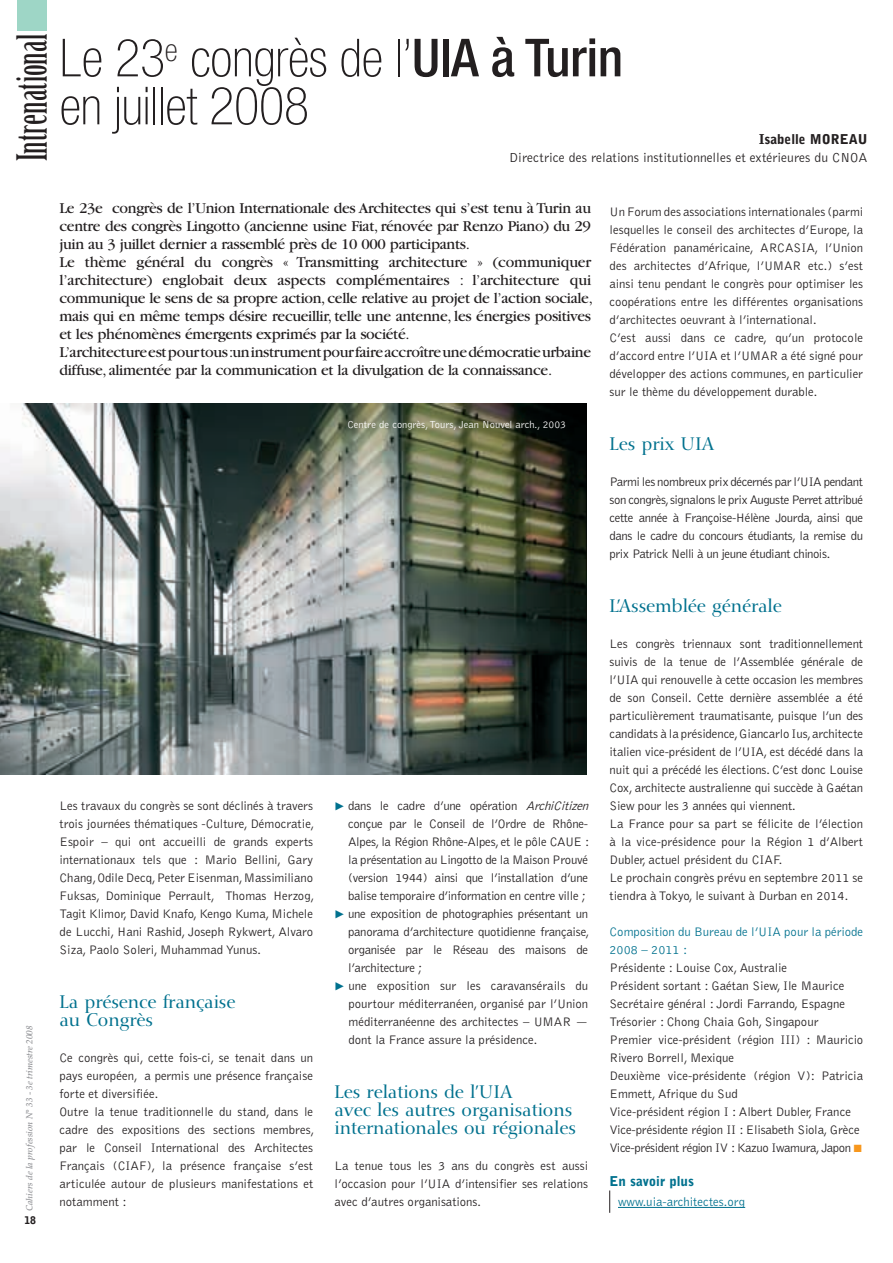
<style>
.page{position:relative;width:893px;height:1263px;background:#fff}
.page>*{position:absolute;margin:0;border:0;box-sizing:border-box;transform-origin:0 0}
.t1{font:100 condensed 52.5px/48px "Helvetica Neue";letter-spacing:-.005em;color:#231f20}
.t2{font:40.5px "Birch";color:#231f20}
.t3{font:18px/18px "Nofret";color:#00718e}
.t4{font:15.75px/18px "Garamond";letter-spacing:-.02em;color:#231f20}
.t5{font:300 13.5px "Bell Gothic";color:#231f20}
.t6{font:900 13.5px "Bell Gothic";color:#231f20}
.t7{font:900 13.5px "Bell Gothic";color:#00718e}
.t8{font:300 12.75px/18px "Bell Gothic";color:#231f20}
.t9{font:300 12.75px "Bell Gothic";letter-spacing:-.02em;color:#231f20}
.t10{font:300 12.75px/18px "Bell Gothic";color:#00718e}
.t11{font:300 10.5px "Bell Gothic";color:#fff}
.t12{font:900 10.5px "Bell Gothic";color:#231f20}
.t13{font:italic 500 9px "Palatino";color:#8e8f93}
.s1{font-weight:500}
.s2{color:#f7971d}
.s3{font-family:"European Pi Four";font-weight:400;font-size:10.5px;color:#00718e}
.s4{font-style:italic}
</style>
<div class="page">
<div style="left:17px;top:0;width:30px;height:30px;background:#9ed6c6"></div>
<hr style="left:618px;top:1207px;width:127px;height:1px;background:#00718e">
<svg style="left:609px;top:1190px;width:1px;height:23px"></svg>
<img style="left:0;top:404px;width:587px;height:371px">
<h2 class="t2" style="left:11px;top:161px;width:129px;rotate:-90deg">Intrenational</h2>
<p class="t13" style="left:24px;top:1211px;width:187px;rotate:-90deg">Cahiers de la profession N° 33 - 3e trimestre 2008</p>
<p class="t12" style="left:24px;top:1214px;width:13px">18</p>
<h1 class="t1" style="left:60px;top:33px;width:565px">Le 23<sup>e</sup> congrès de l’<span class="s1">UIA à Turin </span>en juillet 2008</h1>
<p class="t6" style="left:759px;top:131px;width:110px">Isabelle MOREAU</p>
<p class="t5" style="left:509px;top:150px;width:360px">Directrice des relations institutionnelles et extérieures du CNOA</p>
<p class="t4" style="left:60px;top:199px;width:535px">Le 23e congrès de l’Union Internationale des Architectes qui s’est tenu à Turin au centre des congrès Lingotto (ancienne usine Fiat, rénovée par Renzo Piano) du 29 juin au 3 juillet dernier a rassemblé près de 10 000 participants.<br>Le thème général du congrès « Transmitting architecture » (communiquer l’architecture) englobait deux aspects complémentaires : l’architecture qui communique le sens de sa propre action, celle relative au projet de l’action sociale, mais qui en même temps désire recueillir, telle une antenne, les énergies positives et les phénomènes émergents exprimés par la société.<br>L’architecture est pour tous:un instrument pour faire accroître une démocratie urbaine diffuse, alimentée par la communication et la divulgation de la connaissance.</p>
<p class="t8" style="left:609px;top:203px;width:255px">Un Forum des associations internationales (parmi lesquelles le conseil des architectes d’Europe, la Fédération panaméricaine, ARCASIA, l’Union des architectes d’Afrique, l’UMAR etc.) s’est ainsi tenu pendant le congrès pour optimiser les coopérations entre les différentes organisations d’architectes oeuvrant à l’international.<br>C’est aussi dans ce cadre, qu’un protocole d’accord entre l’UIA et l’UMAR a été signé pour développer des actions communes, en particulier sur le thème du développement durable.</p>
<h3 class="t3" style="left:609px;top:435px;width:106px">Les prix UIA</h3>
<p class="t8" style="left:609px;top:473px;width:255px;text-align:justify">Parmi les nombreux prix décernés par l’UIA pendant son congrès, signalons le prix Auguste Perret attribué cette année à Françoise-Hélène Jourda, ainsi que dans le cadre du concours étudiants, la remise du prix Patrick Nelli à un jeune étudiant chinois.</p>
<h3 class="t3" style="left:609px;top:597px;width:174px">L’Assemblée générale</h3>
<p class="t8" style="left:609px;top:635px;width:255px">Les congrès triennaux sont traditionnellement suivis de la tenue de l’Assemblée générale de l’UIA qui renouvelle à cette occasion les membres de son Conseil. Cette dernière assemblée a été particulièrement traumatisante, puisque l’un des candidats à la présidence, Giancarlo Ius, architecte italien vice-président de l’UIA, est décédé dans la nuit qui a précédé les élections. C’est donc Louise Cox, architecte australienne qui succède à Gaétan Siew pour les 3 années qui viennent.<br>La France pour sa part se félicite de l’élection à la vice-présidence pour la Région 1 d’Albert Dubler, actuel président du CIAF.<br>Le prochain congrès prévu en septembre 2011 se tiendra à Tokyo, le suivant à Durban en 2014.</p>
<p class="t10" style="left:609px;top:923px;width:255px">Composition du Bureau de l’UIA pour la période<br>2008 – 2011 :</p>
<p class="t8" style="left:609px;top:959px;width:255px">Présidente : Louise Cox, Australie<br>Président sortant : Gaétan Siew, Ile Maurice Secrétaire général : Jordi Farrando, Espagne Trésorier : Chong Chaia Goh, Singapour Premier vice-président (région III) : Mauricio Rivero Borrell, Mexique<br>Deuxième vice-présidente (région V): Patricia Emmett, Afrique du Sud<br>Vice-président région I : Albert Dubler, France Vice-présidente région II : Elisabeth Siola, Grèce Vice-président région IV : Kazuo Iwamura, Japon <span class="s2">■</span></p>
<p class="t7" style="left:609px;top:1173px;width:86px">En savoir plus</p>
<p class="t10" style="left:618px;top:1193px;width:129px">www.uia-architectes.org</p>
<p class="t11" style="left:347px;top:419px;width:220px">Centre de congrès, Tours, Jean Nouvel arch., 2003</p>
<p class="t8" style="left:60px;top:797px;width:256px;text-align:justify">Les travaux du congrès se sont déclinés à travers trois journées thématiques -Culture, Démocratie, Espoir – qui ont accueilli de grands experts internationaux tels que : Mario Bellini, Gary Chang, Odile Decq, Peter Eisenman, Massimiliano Fuksas, Dominique Perrault, Thomas Herzog, Tagit Klimor, David Knafo, Kengo Kuma, Michele de Lucchi, Hani Rashid, Joseph Rykwert, Alvaro Siza, Paolo Soleri, Muhammad Yunus.</p>
<h3 class="t3" style="left:60px;top:993px;width:177px">La présence française au Congrès</h3>
<p class="t8" style="left:60px;top:1049px;width:256px">Ce congrès qui, cette fois-ci, se tenait dans un pays européen, a permis une présence française forte et diversifiée.<br>Outre la tenue traditionnelle du stand, dans le cadre des expositions des sections membres, par le Conseil International des Architectes Français (CIAF), la présence française s’est articulée autour de plusieurs manifestations et notamment :</p>
<p class="t9" style="left:334px;top:799px;width:259px"><span class="s3">P</span> dans le cadre d’une opération <span class="s4">ArchiCitizen</span></p>
<p class="t9" style="left:348px;top:817px;width:242px">conçue par le Conseil de l’Ordre de Rhône-</p>
<p class="t9" style="left:348px;top:835px;width:243px">Alpes, la Région Rhône-Alpes, et le pôle CAUE :</p>
<p class="t9" style="left:348px;top:853px;width:242px">la présentation au Lingotto de la Maison Prouvé</p>
<p class="t9" style="left:348px;top:871px;width:242px">(version 1944) ainsi que l’installation d’une</p>
<p class="t9" style="left:348px;top:889px;width:239px">balise temporaire d’information en centre ville ;</p>
<p class="t9" style="left:334px;top:907px;width:255px"><span class="s3">P</span> une exposition de photographies présentant un</p>
<p class="t9" style="left:348px;top:925px;width:243px">panorama d’architecture quotidienne française,</p>
<p class="t9" style="left:348px;top:943px;width:242px">organisée par le Réseau des maisons de</p>
<p class="t9" style="left:348px;top:961px;width:76px">l’architecture ;</p>
<p class="t8" style="left:334px;top:977px;width:255px"><span class="s3">P</span> une exposition sur les caravansérails du</p>
<p class="t8" style="left:348px;top:995px;width:241px">pourtour méditerranéen, organisé par l’Union</p>
<p class="t8" style="left:348px;top:1013px;width:241px">méditerranéenne des architectes – UMAR —</p>
<p class="t8" style="left:348px;top:1031px;width:190px">dont la France assure la présidence.</p>
<h3 class="t3" style="left:334px;top:1083px;width:243px">Les relations de l’UIA<br>avec les autres organisations internationales ou régionales</h3>
<p class="t8" style="left:334px;top:1157px;width:255px;text-align:justify">La tenue tous les 3 ans du congrès est aussi l’occasion pour l’UIA d’intensifier ses relations avec d’autres organisations.</p>
</div>
